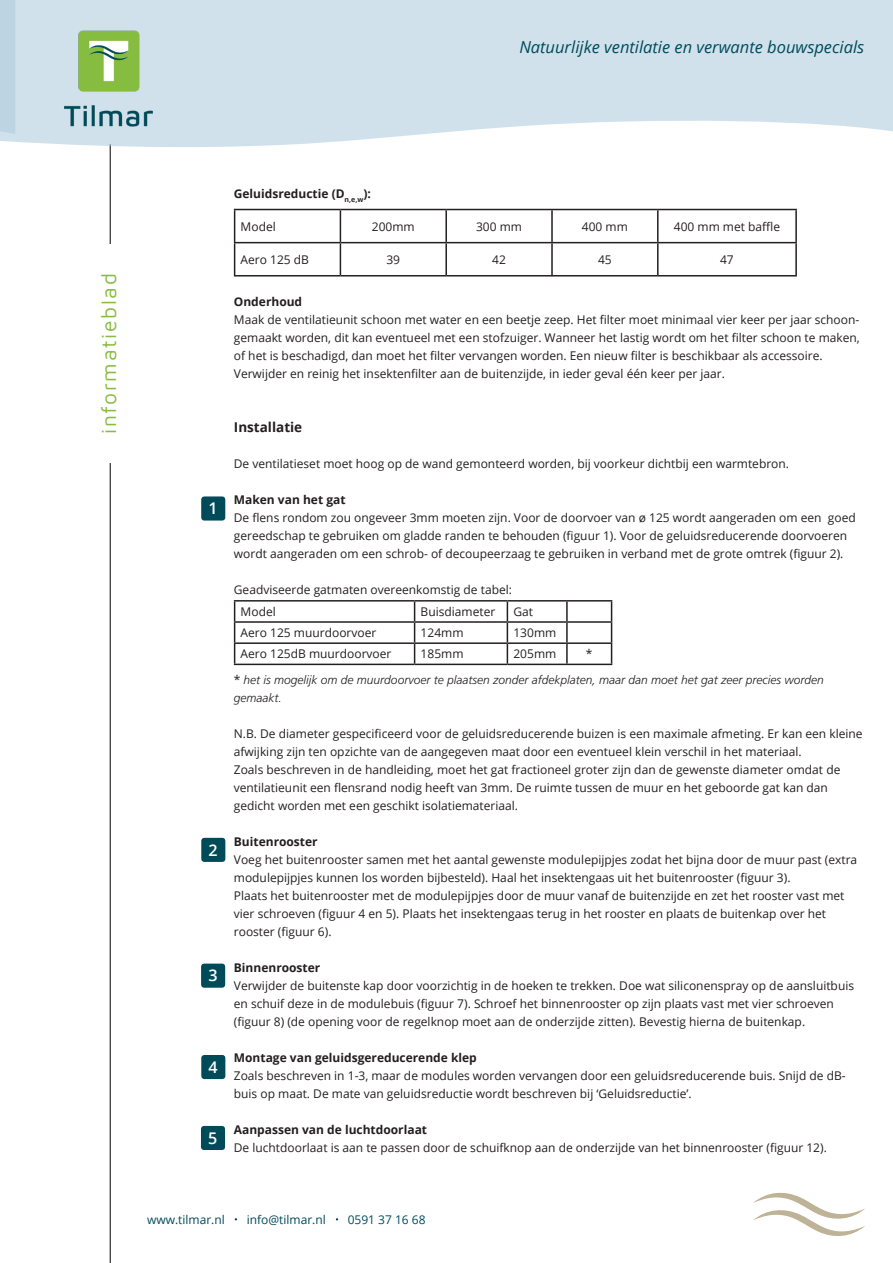
<style>
.page{position:relative;width:893px;height:1263px;background:#fff}
.page>*{position:absolute;margin:0;border:0;box-sizing:border-box;transform-origin:0 0}
.t1{font:21px "Maven Pro";letter-spacing:.08em;color:#86bd40}
.t2{font:italic 16.5px "Open Sans";color:#004b5a}
.t3{font:600 16.05px "Open Sans";color:#fff}
.t4{font:700 13.5px "Open Sans";color:#231f20}
.t5{font:12px/18px "Open Sans";color:#231f20}
.t6{font:700 12px "Open Sans";color:#231f20}
.t7{font:italic 300 12px "Frutiger LT Std";color:#231f20}
.t8{font:12px "Open Sans";color:#004b5a}
.s1{font-family:"Open Sans";font-weight:400;font-style:normal}
</style>
<div class="page">
<hr style="left:110px;top:144px;width:1px;height:1119px;background:#000">
<svg style="left:0;top:0;width:893px;height:148px;background:#d4e3ec"></svg>
<img style="left:60px;top:29px;width:98px;height:99px">
<svg style="left:753px;top:1192px;width:112px;height:44px"></svg>
<div style="left:96px;top:244px;width:32px;height:219px;background:#fff"></div>
<hr style="left:234px;top:209px;width:106px;height:1px;background:#231f20">
<hr style="left:234px;top:210px;width:1px;height:32px;background:#231f20">
<hr style="left:340px;top:209px;width:106px;height:1px;background:#231f20">
<hr style="left:340px;top:210px;width:1px;height:32px;background:#231f20">
<hr style="left:446px;top:209px;width:106px;height:1px;background:#231f20">
<hr style="left:445px;top:210px;width:2px;height:32px;background:#231f20">
<hr style="left:552px;top:209px;width:106px;height:1px;background:#231f20">
<hr style="left:551px;top:210px;width:2px;height:32px;background:#231f20">
<hr style="left:658px;top:209px;width:139px;height:1px;background:#231f20">
<hr style="left:657px;top:210px;width:2px;height:32px;background:#231f20">
<hr style="left:795px;top:210px;width:2px;height:32px;background:#231f20">
<hr style="left:234px;top:242px;width:106px;height:1px;background:#231f20">
<hr style="left:234px;top:243px;width:1px;height:32px;background:#231f20">
<hr style="left:340px;top:242px;width:106px;height:1px;background:#231f20">
<hr style="left:340px;top:243px;width:1px;height:32px;background:#231f20">
<hr style="left:446px;top:242px;width:106px;height:1px;background:#231f20">
<hr style="left:445px;top:243px;width:2px;height:32px;background:#231f20">
<hr style="left:552px;top:242px;width:106px;height:1px;background:#231f20">
<hr style="left:551px;top:243px;width:2px;height:32px;background:#231f20">
<hr style="left:658px;top:242px;width:139px;height:1px;background:#231f20">
<hr style="left:657px;top:243px;width:2px;height:32px;background:#231f20">
<hr style="left:795px;top:243px;width:2px;height:32px;background:#231f20">
<hr style="left:234px;top:275px;width:106px;height:1px;background:#231f20">
<hr style="left:340px;top:275px;width:106px;height:1px;background:#231f20">
<hr style="left:446px;top:275px;width:106px;height:1px;background:#231f20">
<hr style="left:552px;top:275px;width:106px;height:1px;background:#231f20">
<hr style="left:658px;top:275px;width:139px;height:1px;background:#231f20">
<hr style="left:234px;top:600px;width:181px;height:2px;background:#231f20">
<hr style="left:415px;top:600px;width:92px;height:2px;background:#231f20">
<hr style="left:507px;top:600px;width:60px;height:2px;background:#231f20">
<hr style="left:567px;top:600px;width:45px;height:2px;background:#231f20">
<hr style="left:234px;top:621px;width:181px;height:2px;background:#231f20">
<hr style="left:415px;top:621px;width:92px;height:2px;background:#231f20">
<hr style="left:507px;top:621px;width:60px;height:2px;background:#231f20">
<hr style="left:567px;top:621px;width:45px;height:2px;background:#231f20">
<svg style="left:566px;top:602px;width:2px;height:40px"></svg>
<hr style="left:234px;top:642px;width:181px;height:2px;background:#231f20">
<svg style="left:234px;top:602px;width:1px;height:62px"></svg>
<hr style="left:415px;top:642px;width:92px;height:2px;background:#231f20">
<svg style="left:414px;top:602px;width:1px;height:62px"></svg>
<hr style="left:507px;top:642px;width:60px;height:2px;background:#231f20">
<svg style="left:507px;top:602px;width:1px;height:62px"></svg>
<hr style="left:567px;top:642px;width:45px;height:2px;background:#231f20">
<hr style="left:566px;top:644px;width:2px;height:20px;background:#231f20">
<svg style="left:611px;top:602px;width:1px;height:62px"></svg>
<hr style="left:234px;top:664px;width:181px;height:1px;background:#231f20">
<hr style="left:415px;top:664px;width:92px;height:1px;background:#231f20">
<hr style="left:507px;top:664px;width:60px;height:1px;background:#231f20">
<hr style="left:567px;top:664px;width:45px;height:1px;background:#231f20">
<div style="left:201px;top:496px;width:24px;height:24px;background:#004b5a;border:6px solid #004b5a"></div>
<div style="left:201px;top:838px;width:24px;height:24px;background:#004b5a;border:6px solid #004b5a"></div>
<div style="left:201px;top:963px;width:24px;height:25px;background:#004b5a;border:6px solid #004b5a"></div>
<div style="left:201px;top:1055px;width:24px;height:24px;background:#004b5a"></div>
<div style="left:201px;top:1126px;width:24px;height:24px;background:#004b5a"></div>
<p class="t2" style="left:519px;top:35px;width:346px">Natuurlijke ventilatie en verwante bouwspecials</p>
<p class="t1" style="left:95px;top:434px;width:162px;rotate:-90deg">informatieblad</p>
<p class="t6" style="left:234px;top:185px;width:139px">Geluidsreductie (D<sub>n,e,w</sub>):</p>
<p class="t5" style="left:241px;top:217px;width:37px">Model</p>
<p class="t5" style="left:372px;top:217px;width:44px">200mm</p>
<p class="t5" style="left:476px;top:217px;width:48px">300 mm</p>
<p class="t5" style="left:582px;top:217px;width:48px">400 mm</p>
<p class="t5" style="left:674px;top:217px;width:108px">400 mm met baffle</p>
<p class="t5" style="left:241px;top:250px;width:70px">Aero 125 dB</p>
<p class="t5" style="left:386px;top:250px;width:15px">39</p>
<p class="t5" style="left:492px;top:250px;width:15px">42</p>
<p class="t5" style="left:598px;top:250px;width:15px">45</p>
<p class="t5" style="left:720px;top:250px;width:15px">47</p>
<p class="t6" style="left:234px;top:293px;width:70px">Onderhoud</p>
<p class="t5" style="left:234px;top:310px;width:627px;text-align:justify">Maak de ventilatieunit schoon met water en een beetje zeep. Het filter moet minimaal vier keer per jaar schoon&shy;gemaakt worden, dit kan eventueel met een stofzuiger. Wanneer het lastig wordt om het filter schoon te maken, of het is beschadigd, dan moet het filter vervangen worden. Een nieuw filter is beschikbaar als accessoire.</p>
<p class="t5" style="left:234px;top:364px;width:493px">Verwijder en reinig het insektenfilter aan de buitenzijde, in ieder geval één keer per jaar.</p>
<p class="t3" style="left:208px;top:497px;width:11px">1</p>
<p class="t3" style="left:209px;top:839px;width:11px">2</p>
<p class="t3" style="left:208px;top:964px;width:11px">3</p>
<p class="t3" style="left:209px;top:1056px;width:11px">4</p>
<p class="t3" style="left:208px;top:1127px;width:11px">5</p>
<p class="t4" style="left:234px;top:418px;width:70px">Installatie</p>
<p class="t5" style="left:234px;top:454px;width:557px">De ventilatieset moet hoog op de wand gemonteerd worden, bij voorkeur dichtbij een warmtebron.</p>
<p class="t6" style="left:234px;top:491px;width:113px">Maken van het gat</p>
<p class="t5" style="left:234px;top:508px;width:623px">De flens rondom zou ongeveer 3mm moeten zijn. Voor de doorvoer van ø 125 wordt aangeraden om een goed gereedschap te gebruiken om gladde randen te behouden (figuur 1). Voor de geluidsreducerende doorvoeren wordt aangeraden om een schrob- of decoupeerzaag te gebruiken in verband met de grote omtrek (figuur 2).</p>
<p class="t5" style="left:234px;top:580px;width:280px">Geadviseerde gatmaten overeenkomstig de tabel:</p>
<p class="t5" style="left:241px;top:602px;width:37px">Model</p>
<p class="t5" style="left:421px;top:602px;width:76px">Buisdiameter</p>
<p class="t5" style="left:513px;top:602px;width:21px">Gat</p>
<p class="t5" style="left:241px;top:623px;width:137px">Aero 125 muurdoorvoer</p>
<p class="t5" style="left:421px;top:623px;width:44px">124mm</p>
<p class="t5" style="left:513px;top:623px;width:44px">130mm</p>
<p class="t5" style="left:241px;top:645px;width:152px">Aero 125dB muurdoorvoer</p>
<p class="t5" style="left:421px;top:645px;width:44px">185mm</p>
<p class="t5" style="left:513px;top:645px;width:44px">205mm</p>
<p class="t5" style="left:586px;top:645px;width:8px">*</p>
<p class="t7" style="left:234px;top:673px;width:592px"><span class="s1">*</span> het is mogelijk om de muurdoorvoer te plaatsen zonder afdekplaten, maar dan moet het gat zeer precies worden</p>
<p class="t7" style="left:234px;top:691px;width:49px">gemaakt.</p>
<p class="t5" style="left:234px;top:724px;width:630px">N.B. De diameter gespecificeerd voor de geluidsreducerende buizen is een maximale afmeting. Er kan een kleine afwijking zijn ten opzichte van de aangegeven maat door een eventueel klein verschil in het materiaal.</p>
<p class="t5" style="left:234px;top:760px;width:608px">Zoals beschreven in de handleiding, moet het gat fractioneel groter zijn dan de gewenste diameter omdat de ventilatieunit een flensrand nodig heeft van 3mm. De ruimte tussen de muur en het geboorde gat kan dan</p>
<p class="t5" style="left:234px;top:796px;width:286px">gedicht worden met een geschikt isolatiemateriaal.</p>
<p class="t6" style="left:234px;top:833px;width:85px">Buitenrooster</p>
<p class="t5" style="left:234px;top:850px;width:625px">Voeg het buitenrooster samen met het aantal gewenste modulepijpjes zodat het bijna door de muur past (extra modulepijpjes kunnen los worden bijbesteld). Haal het insektengaas uit het buitenrooster (figuur 3).</p>
<p class="t5" style="left:234px;top:886px;width:612px">Plaats het buitenrooster met de modulepijpjes door de muur vanaf de buitenzijde en zet het rooster vast met vier schroeven (figuur 4 en 5). Plaats het insektengaas terug in het rooster en plaats de buitenkap over het</p>
<p class="t5" style="left:234px;top:922px;width:99px">rooster (figuur 6).</p>
<p class="t6" style="left:234px;top:959px;width:88px">Binnenrooster</p>
<p class="t5" style="left:234px;top:976px;width:622px">Verwijder de buitenste kap door voorzichtig in de hoeken te trekken. Doe wat siliconenspray op de aansluitbuis en schuif deze in de modulebuis (figuur 7). Schroef het binnenrooster op zijn plaats vast met vier schroeven (figuur 8) (de opening voor de regelknop moet aan de onderzijde zitten). Bevestig hierna de buitenkap.</p>
<p class="t6" style="left:234px;top:1049px;width:244px">Montage van geluidsgereducerende klep</p>
<p class="t5" style="left:234px;top:1066px;width:613px">Zoals beschreven in 1-3, maar de modules worden vervangen door een geluidsreducerende buis. Snijd de dB&shy;buis op maat. De mate van geluidsreductie wordt beschreven bij ‘Geluidsreductie’.</p>
<p class="t6" style="left:234px;top:1121px;width:195px">Aanpassen van de luchtdoorlaat</p>
<p class="t5" style="left:234px;top:1138px;width:594px">De luchtdoorlaat is aan te passen door de schuifknop aan de onderzijde van het binnenrooster (figuur 12).</p>
<p class="t8" style="left:147px;top:1211px;width:79px">www.tilmar.nl</p>
<p class="t8" style="left:247px;top:1211px;width:81px">info@tilmar.nl</p>
<p class="t8" style="left:348px;top:1211px;width:80px">0591 37 16 68</p>
</div>
